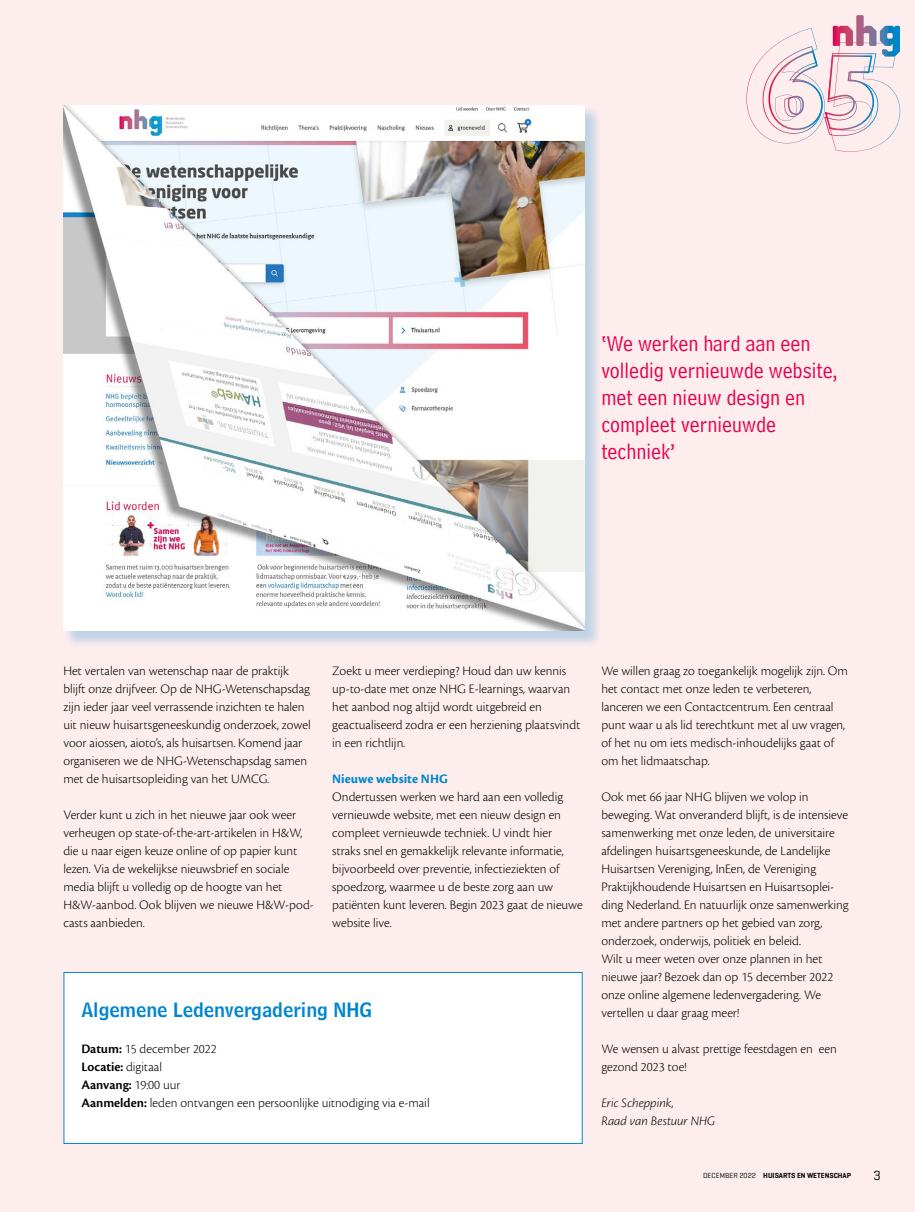
<style>
.page{position:relative;width:915px;height:1212px;background:#fff}
.page>*{position:absolute;margin:0;border:0;box-sizing:border-box;transform-origin:0 0}
.Eyecatcher_quotes{font:22.5px/27px "Bell Centennial Std Address";color:#e5004f}
.SectionHeading_3_kop{font:19.5px "Bell Centennial Std Name Num";color:#0085cd}
.Para_platte_tekst{font:300 13.5px/18px "Cronos Pro";color:#000}
.Para_platte_tekst-2{font:italic 300 13.5px "Cronos Pro";letter-spacing:-.005em;color:#000}
.SectionHeading_tusse{font:700 13.5px "Cronos Pro";color:#0085cd}
.t1{font:13.5px "Geogrotesque";color:#000}
.t2{font:7.5px "Geogrotesque";color:#000}
.t3{font:600 7.5px "Geogrotesque";color:#000}
.s1{font-weight:600}
</style>
<div class="page">
<div style="left:0;top:0;width:914px;height:1212px;background:#fdeded"></div>
<svg style="left:746px;top:15px;width:153px;height:137px"></svg>
<div style="left:64px;top:972px;width:518px;height:171px;background:#fff"></div>
<div style="left:64px;top:972px;width:518px;height:172px;border:1px solid #0085cd"></div>
<div style="left:64px;top:107px;width:536px;height:540px;background:#0085cd;opacity:.25"></div>
<img style="left:63px;top:106px;width:521px;height:524px">
<p class="Eyecatcher_quotes" style="left:601px;top:330px;width:237px">‘We werken hard aan een volledig vernieuwde website, met een nieuw design en compleet vernieuwde techniek’</p>
<p class="Para_platte_tekst" style="left:63px;top:662px;width:249px">Het vertalen van wetenschap naar de praktijk blijft onze drijfveer. Op de NHG-Wetenschapsdag zijn ieder jaar veel verrassende inzichten te halen uit nieuw huisartsgeneeskundig onderzoek, zowel voor aiossen, aioto’s, als huisartsen. Komend jaar organiseren we de NHG-Wetenschapsdag samen met de huisartsopleiding van het UMCG.</p>
<p class="Para_platte_tekst" style="left:63px;top:806px;width:252px">Verder kunt u zich in het nieuwe jaar ook weer verheugen op state-of-the-art-artikelen in H&amp;W, die u naar eigen keuze online of op papier kunt lezen. Via de wekelijkse nieuwsbrief en sociale media blijft u volledig op de hoogte van het H&amp;W-aanbod. Ook blijven we nieuwe H&amp;W-pod&shy;casts aanbieden.</p>
<p class="Para_platte_tekst" style="left:332px;top:662px;width:250px">Zoekt u meer verdieping? Houd dan uw kennis up-to-date met onze NHG E-learnings, waarvan het aanbod nog altijd wordt uitgebreid en geactualiseerd zodra er een herziening plaatsvindt in een richtlijn.</p>
<p class="SectionHeading_tusse" style="left:332px;top:771px;width:117px">Nieuwe website NHG</p>
<p class="Para_platte_tekst" style="left:332px;top:788px;width:252px">Ondertussen werken we hard aan een volledig vernieuwde website, met een nieuw design en compleet vernieuwde techniek. U vindt hier straks snel en gemakkelijk relevante informatie, bijvoorbeeld over preventie, infectieziekten of spoedzorg, waarmee u de beste zorg aan uw patiënten kunt leveren. Begin 2023 gaat de nieuwe website live.</p>
<p class="SectionHeading_3_kop" style="left:81px;top:998px;width:292px">Algemene Ledenvergadering NHG</p>
<p class="Para_platte_tekst" style="left:81px;top:1040px;width:137px"><span class="s1">Datum:</span> 15 december 2022<br><span class="s1">Locatie:</span> digitaal<br><span class="s1">Aanvang:</span> 19:00 uur</p>
<p class="Para_platte_tekst" style="left:81px;top:1094px;width:350px"><span class="s1">Aanmelden:</span> leden ontvangen een persoonlijke uitnodiging via e-mail</p>
<p class="Para_platte_tekst" style="left:601px;top:662px;width:248px">We willen graag zo toegankelijk mogelijk zijn. Om het contact met onze leden te verbeteren, lanceren we een Contactcentrum. Een centraal punt waar u als lid terechtkunt met al uw vragen, of het nu om iets medisch-inhoudelijks gaat of om het lidmaatschap.</p>
<p class="Para_platte_tekst" style="left:601px;top:788px;width:249px">Ook met 66 jaar NHG blijven we volop in beweging. Wat onveranderd blijft, is de intensieve samenwerking met onze leden, de universitaire afdelingen huisartsgeneeskunde, de Landelijke Huisartsen Vereniging, InEen, de Vereniging Praktijkhoudende Huisartsen en Huisartsoplei&shy;ding Nederland. En natuurlijk onze samenwerking met andere partners op het gebied van zorg, onderzoek, onderwijs, politiek en beleid.</p>
<p class="Para_platte_tekst" style="left:601px;top:950px;width:233px">Wilt u meer weten over onze plannen in het nieuwe jaar? Bezoek dan op 15 december 2022 onze online algemene ledenvergadering. We vertellen u daar graag meer!</p>
<p class="Para_platte_tekst" style="left:601px;top:1040px;width:237px">We wensen u alvast prettige feestdagen en een gezond 2023 toe!</p>
<p class="Para_platte_tekst-2" style="left:601px;top:1095px;width:74px">Eric Scheppink,</p>
<p class="Para_platte_tekst-2" style="left:601px;top:1113px;width:115px">Raad van Bestuur NHG</p>
<p class="t2" style="left:719px;top:1171px;width:38px">M BER 2022</p>
<p class="t3" style="left:763px;top:1171px;width:89px">HUISARTS EN WETENSCHAP</p>
<p class="t1" style="left:873px;top:1166px;width:9px">3</p>
<p class="t2" style="left:703px;top:1171px;width:54px">D ECEMAAND 0 00</p>
</div>
